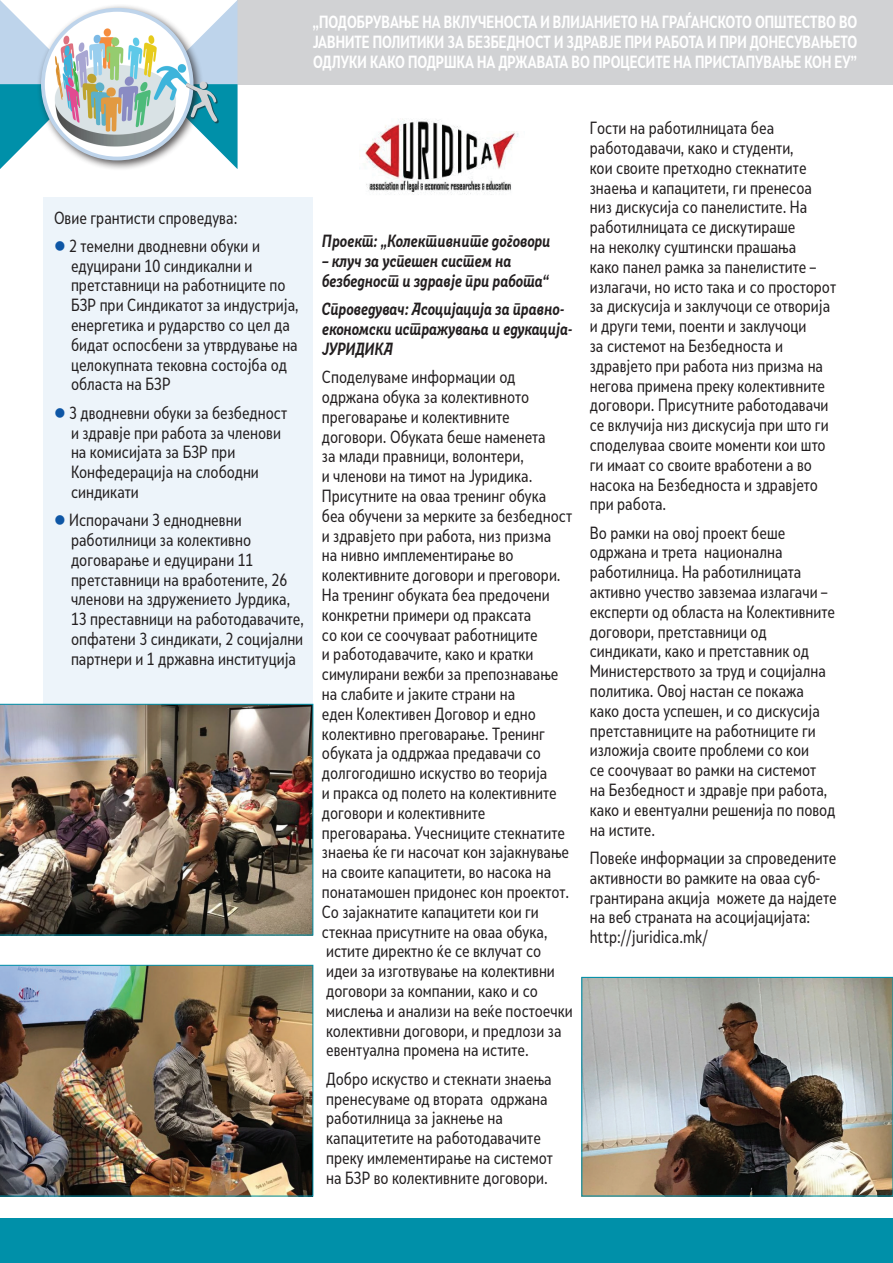
<style>
.page{position:relative;width:893px;height:1263px;background:#fff}
.page>*{position:absolute;margin:0;border:0;box-sizing:border-box;transform-origin:0 0}
.t1{font:16.5px/19.8px "Skola Sans Cn";color:#231f20;scale:.95 1}
.t2{font:700 16.5px/19.8px "Skola Sans Cn";color:#fff;text-align:justify;scale:.9 1}
.t3{font:italic 700 16.5px/19.8px "Skola Sans Cn";color:#231f20;scale:.95 1}
.s1{color:#0e56a5}
</style>
<div class="page">
<div style="left:43px;top:197px;width:270px;height:707px;background:#edf4fa"></div>
<div style="left:237px;top:0;width:656px;height:85px;background:#d1d2d4"></div>
<svg style="left:0;top:0;width:36px;height:169px"></svg>
<div style="left:36px;top:3px;width:168px;height:168px;background:#231f20;opacity:.75"></div>
<div style="left:43px;top:10px;width:149px;height:149px;background:#fff;border-radius:50%"></div>
<img style="left:47px;top:28px;width:106px;height:119px">
<div style="left:41px;top:8px;width:152px;height:152px;border:4px solid #bed4eb;border-radius:50%"></div>
<svg style="left:153px;top:1px;width:84px;height:168px"></svg>
<div style="left:199px;top:81px;width:8px;height:8px;background:#d1d2d4;border-radius:50%"></div>
<div style="left:0;top:1218px;width:893px;height:45px;background:#0090a9"></div>
<img style="left:583px;top:979px;width:308px;height:215px">
<div style="left:581px;top:977px;width:312px;height:219px;border:1px solid #0090a9"></div>
<img style="left:364px;top:119px;width:155px;height:76px">
<img style="left:0;top:704px;width:313px;height:231px">
<img style="left:0;top:965px;width:313px;height:231px">
<p class="t2" style="left:313px;top:12px;width:607px">„ПОДОБРУВАЊЕ НА ВКЛУЧЕНОСТА И ВЛИЈАНИЕТО НА ГРАЃАНСКОТО ОПШТЕСТВО ВО ЈАВНИТЕ ПОЛИТИКИ ЗА БЕЗБЕДНОСТ И ЗДРАВЈЕ ПРИ РАБОТА И ПРИ ДОНЕСУВАЊЕТО ОДЛУКИ КАКО ПОДРШКА НА ДРЖАВАТА ВО ПРОЦЕСИТЕ НА ПРИСТАПУВАЊЕ КОН ЕУ”</p>
<p class="t1" style="left:54px;top:207px;width:195px">Овие грантисти спроведува:</p>
<p class="t1" style="left:71px;top:236px;width:241px;text-indent:-17px"><span class="s1">●</span> 2 темелни дводневни обуки и едуцирани 10 синдикални и претставници на работниците по<br>БЗР при Синдикатот за индустрија, енергетика и рударство со цел да бидат оспосбени за утврдување на целокупната тековна состојба од областа на БЗР</p>
<p class="t1" style="left:71px;top:403px;width:229px;text-indent:-17px"><span class="s1">●</span> 3 дводневни обуки за безбедност и здравје при работа за членови на комисијата за БЗР при<br>Конфедерација на слободни синдикати</p>
<p class="t1" style="left:71px;top:510px;width:247px;text-indent:-17px"><span class="s1">●</span> Испорачани 3 еднодневни работилници за колективно договарање и едуцирани 11 претставници на вработените, 26 членови на здружението Јурдика,<br>13 преставници на работодавачите, опфатени 3 синдикати, 2 социјални партнери и 1 државна институција</p>
<p class="t3" style="left:322px;top:231px;width:242px">Проект: „Колективните договори</p>
<p class="t3" style="left:322px;top:251px;width:240px">– клуч за успешен систем на безбедност и здравје при работа“</p>
<p class="t3" style="left:322px;top:299px;width:265px">Спроведувач: Асоцијација за правно&shy;економски истражувања и едукација-<br>ЈУРИДИКА</p>
<p class="t1" style="left:322px;top:367px;width:266px">Споделуваме информации од одржана обука за колективното преговарање и колективните договори. Обуката беше наменета<br>за млади правници, волонтери,<br>и членови на тимот на Јуридика.<br>Присутните на оваа тренинг обука беа обучени за мерките за безбедност и здравјето при работа, низ призма<br>на нивно имплементирање во колективните договори и преговори.<br>На тренинг обуката беа предочени конкретни примери од праксата<br>со кои се соочуваат работниците<br>и работодавачите, како и кратки симулирани вежби за препознавање на слабите и јаките страни на<br>еден Колективен Договор и едно колективно преговарање. Тренинг обуката ја оддржаа предавачи со долгогодишно искуство во теорија<br>и пракса од полето на колективните договори и колективните преговарања. Учесниците стекнатите знаења ќе ги насочат кон зајакнување на своите капацитети, во насока на понатамошен придонес кон проектот.<br>Со зајакнатите капацитети кои ги стекнаа присутните на оваа обука, истите директно ќе се вклучат со<br>идеи за изготвување на колективни договори за компании, како и со мислења и анализи на веќе постоечки колективни договори, и предлози за евентуална промена на истите.</p>
<p class="t1" style="left:326px;top:1068px;width:240px">Добро искуство и стекнати знаења пренесуваме од втората одржана работилница за јакнење на капацитетите на работодавачите преку имлементирање на системот на БЗР во колективните договори.</p>
<p class="t1" style="left:590px;top:118px;width:261px">Гости на работилницата беа работодавачи, како и студенти,<br>кои своите претходно стекнатите знаења и капацитети, ги пренесоа низ дискусија со панелистите. На работилницата се дискутираше<br>на неколку суштински прашања<br>како панел рамка за панелистите – излагачи, но исто така и со просторот за дискусија и заклучоци се отворија и други теми, поенти и заклучоци<br>за системот на Безбедноста и здравјето при работа низ призма на негова примена преку колективните договори. Присутните работодавачи се вклучија низ дискусија при што ги споделуваа своите моменти кои што ги имаат со своите вработени а во насока на Безбедноста и здравјето при работа.</p>
<p class="t1" style="left:590px;top:522px;width:260px">Во рамки на овој проект беше одржана и трета национална работилница. На работилницата активно учество завземаа излагачи – експерти од областа на Колективните договори, претставници од синдикати, како и претставник од<br>Министерството за труд и социјална политика. Овој настан се покажа како доста успешен, и со дискусија претставниците на работниците ги изложија своите проблеми со кои<br>се соочуваат во рамки на системот на Безбедност и здравје при работа, како и евентуални решенија по повод на истите.</p>
<p class="t1" style="left:590px;top:848px;width:262px">Повеќе информации за спроведените активности во рамките на оваа суб&shy;грантирана акција можете да најдете на веб страната на асоцијацијата: http://juridica.mk/</p>
</div>
